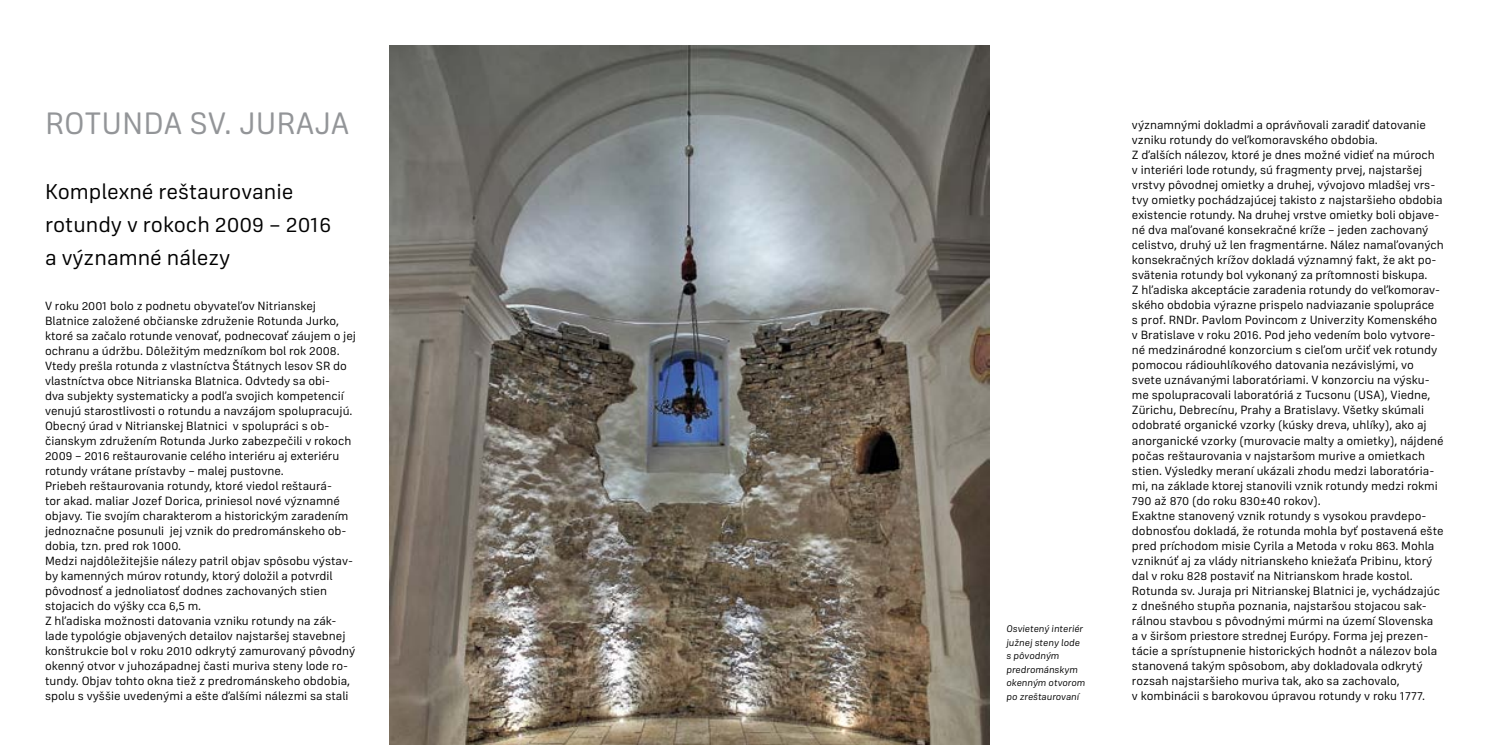
<style>
.page{position:relative;width:1489px;height:745px;background:#fff}
.page>*{position:absolute;margin:0;border:0;box-sizing:border-box;transform-origin:0 0}
.t1{font:32.5px "Frygia";color:#939598}
.t2{font:22.5px/32.5px "Frygia";color:#000}
.t3{font:12.5px/15px "Frygia";color:#000}
.t4{font:italic 10px/13.5px "Frygia";color:#000}
</style>
<div class="page">
<img style="left:389px;top:45px;width:600px;height:699px">
<h1 class="t1" style="left:45px;top:103px;width:306px">ROTUNDA SV. JURAJA</h1>
<h2 class="t2" style="left:45px;top:175px;width:288px">Komplexné reštaurovanie rotundy v rokoch 2009 – 2016 a významné nálezy</h2>
<p class="t3" style="left:45px;top:297px;width:312px">V roku 2001 bolo z podnetu obyvateľov Nitrianskej Blatnice založené občianske združenie Rotunda Jurko, ktoré sa začalo rotunde venovať, podnecovať záujem o jej ochranu a údržbu. Dôležitým medzníkom bol rok 2008.<br>Vtedy prešla rotunda z vlastníctva Štátnych lesov SR do vlastníctva obce Nitrianska Blatnica. Odvtedy sa obi-<br>dva subjekty systematicky a podľa svojich kompetencií venujú starostlivosti o rotundu a navzájom spolupracujú.<br>Obecný úrad v Nitrianskej Blatnici v spolupráci s ob&shy;čianskym združením Rotunda Jurko zabezpečili v rokoch 2009 – 2016 reštaurovanie celého interiéru aj exteriéru rotundy vrátane prístavby – malej pustovne.<br>Priebeh reštaurovania rotundy, ktoré viedol reštaurá-<br>tor akad. maliar Jozef Dorica, priniesol nové významné objavy. Tie svojím charakterom a historickým zaradením jednoznačne posunuli jej vznik do predrománskeho ob&shy;dobia, tzn. pred rok 1000.<br>Medzi najdôležitejšie nálezy patril objav spôsobu výstav&shy;by kamenných múrov rotundy, ktorý doložil a potvrdil pôvodnosť a jednoliatosť dodnes zachovaných stien stojacich do výšky cca 6,5 m.<br>Z hľadiska možnosti datovania vzniku rotundy na zák&shy;lade typológie objavených detailov najstaršej stavebnej konštrukcie bol v roku 2010 odkrytý zamurovaný pôvodný okenný otvor v juhozápadnej časti muriva steny lode ro&shy;tundy. Objav tohto okna tiež z predrománskeho obdobia, spolu s vyššie uvedenými a ešte ďalšími nálezmi sa stali</p>
<p class="t4" style="left:1006px;top:621px;width:80px">Osvietený interiér južnej steny lode s pôvodným predrománskym okenným otvorom po zreštaurovaní</p>
<p class="t3" style="left:1131px;top:117px;width:313px">významnými dokladmi a oprávňovali zaradiť datovanie vzniku rotundy do veľkomoravského obdobia.<br>Z ďalších nálezov, ktoré je dnes možné vidieť na múroch v interiéri lode rotundy, sú fragmenty prvej, najstaršej vrstvy pôvodnej omietky a druhej, vývojovo mladšej vrs&shy;tvy omietky pochádzajúcej takisto z najstaršieho obdobia existencie rotundy. Na druhej vrstve omietky boli objave&shy;né dva maľované konsekračné kríže – jeden zachovaný celistvo, druhý už len fragmentárne. Nález namaľovaných konsekračných krížov dokladá významný fakt, že akt po&shy;svätenia rotundy bol vykonaný za prítomnosti biskupa.<br>Z hľadiska akceptácie zaradenia rotundy do veľkomorav&shy;ského obdobia výrazne prispelo nadviazanie spolupráce<br>s prof. RNDr. Pavlom Povincom z Univerzity Komenského v Bratislave v roku 2016. Pod jeho vedením bolo vytvore&shy;né medzinárodné konzorcium s cieľom určiť vek rotundy pomocou rádiouhlíkového datovania nezávislými, vo svete uznávanými laboratóriami. V konzorciu na výsku&shy;me spolupracovali laboratóriá z Tucsonu (USA), Viedne, Zürichu, Debrecínu, Prahy a Bratislavy. Všetky skúmali odobraté organické vzorky (kúsky dreva, uhlíky), ako aj anorganické vzorky (murovacie malty a omietky), nájdené počas reštaurovania v najstaršom murive a omietkach stien. Výsledky meraní ukázali zhodu medzi laboratória&shy;mi, na základe ktorej stanovili vznik rotundy medzi rokmi 790 až 870 (do roku 830±40 rokov).<br>Exaktne stanovený vznik rotundy s vysokou pravdepo&shy;dobnosťou dokladá, že rotunda mohla byť postavená ešte pred príchodom misie Cyrila a Metoda v roku 863. Mohla vzniknúť aj za vlády nitrianskeho kniežaťa Pribinu, ktorý dal v roku 828 postaviť na Nitrianskom hrade kostol.<br>Rotunda sv. Juraja pri Nitrianskej Blatnici je, vychádzajúc z dnešného stupňa poznania, najstaršou stojacou sak&shy;rálnou stavbou s pôvodnými múrmi na území Slovenska<br>a v širšom priestore strednej Európy. Forma jej prezen&shy;tácie a sprístupnenie historických hodnôt a nálezov bola stanovená takým spôsobom, aby dokladovala odkrytý rozsah najstaršieho muriva tak, ako sa zachovalo,<br>v kombinácii s barokovou úpravou rotundy v roku 1777.</p>
</div>
